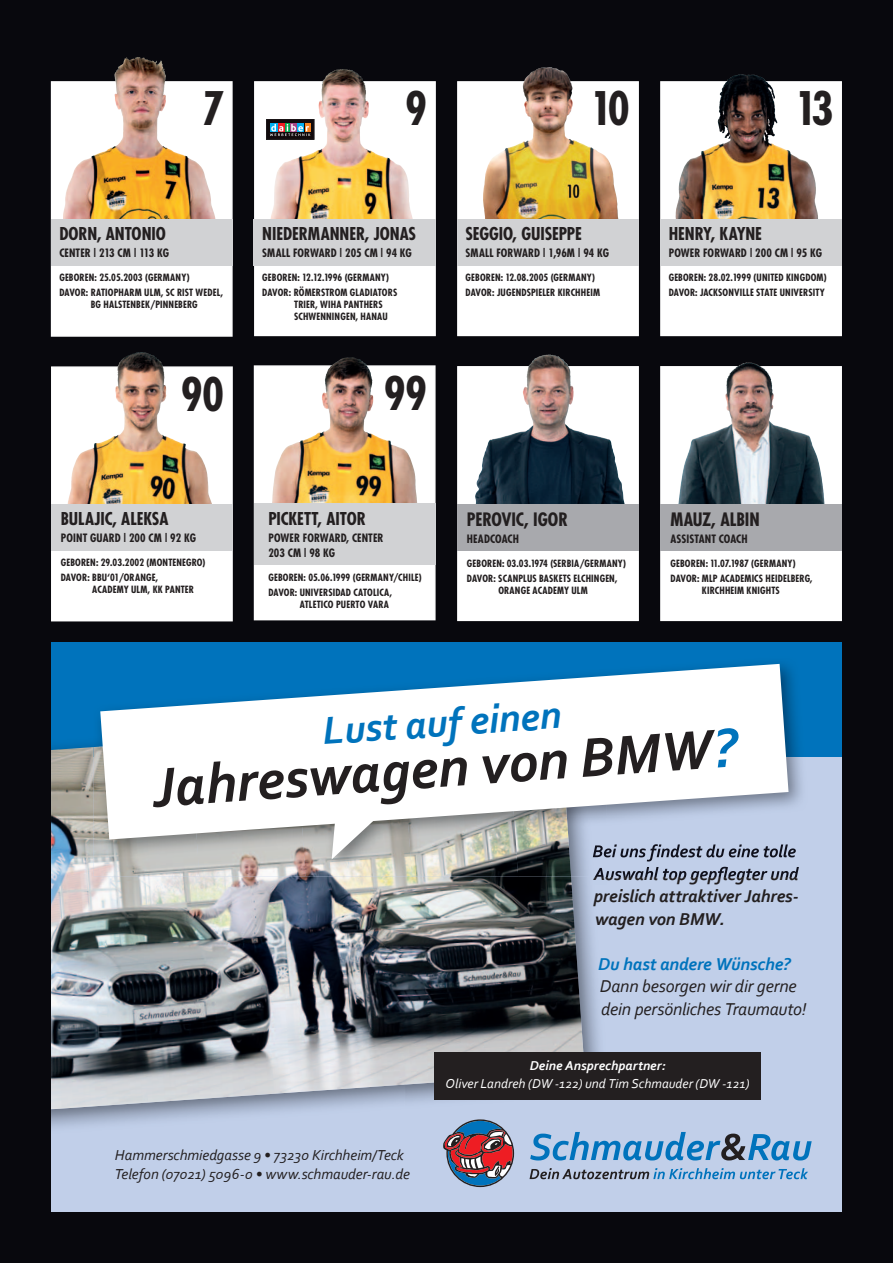
<style>
.page{position:relative;width:893px;height:1263px;background:#08080d}
.page>*{position:absolute;margin:0;border:0;box-sizing:border-box;transform-origin:0 0}
.t1{font:italic 700 57.75px "Corbel";color:#231f20}
.t2{font:700 condensed 45px "Futura";letter-spacing:-.06em;color:#231f20}
.t3{font:italic 700 40.5px "Corbel";color:#0073bc}
.t4{font:italic 700 18px/22.5px "Corbel";letter-spacing:-.01em;color:#231f20;text-align:justify}
.t5{font:italic 18px/22.5px "Corbel";letter-spacing:-.01em;color:#231f20}
.t6{font:700 condensed 18px "Futura";letter-spacing:-.01em;color:#231f20}
.t7{font:italic 700 18px "Corbel";letter-spacing:-.01em;color:#0073bc}
.t8{font:700 condensed 17.25px "Futura";letter-spacing:-.005em;color:#231f20}
.t9{font:italic 15.15px/19.2px "Corbel";letter-spacing:-.005em;color:#231f20}
.t10{font:italic 13.5px "Corbel";color:#fff}
.t11{font:italic 700 13.5px "Corbel";color:#fff}
.t12{font:700 condensed 11.25px/15px "Futura";letter-spacing:.005em;color:#231f20}
.t13{font:700 condensed 9.75px/15px "Futura";letter-spacing:.015em;color:#231f20}
.s1{color:#0073bc}
</style>
<div class="page">
<svg style="left:660px;top:81px;width:182px;height:255px;fill:#fff"></svg>
<svg style="left:254px;top:365px;width:182px;height:255px;fill:#fff"></svg>
<svg style="left:51px;top:366px;width:182px;height:255px;fill:#fff"></svg>
<div style="left:51px;top:642px;width:791px;height:570px;background:#c1cfe9"></div>
<div style="left:51px;top:642px;width:791px;height:115px;background:#0073bc"></div>
<img style="left:585px;top:876px;width:22px;height:224px">
<img style="left:593px;top:876px;width:14px;height:8px">
<img style="left:51px;top:747px;width:534px;height:362px">
<svg style="left:530px;top:1132px;width:282px;height:28px"></svg>
<svg style="left:443px;top:1119px;width:71px;height:68px"></svg>
<svg style="left:530px;top:1168px;width:278px;height:11px"></svg>
<img style="left:571px;top:757px;width:231px;height:119px">
<img style="left:765px;top:663px;width:34px;height:94px">
<img style="left:93px;top:740px;width:7px;height:81px">
<img style="left:518px;top:839px;width:53px;height:37px">
<img style="left:93px;top:821px;width:102px;height:55px">
<img style="left:195px;top:839px;width:106px;height:37px">
<img style="left:301px;top:839px;width:106px;height:37px">
<img style="left:407px;top:839px;width:111px;height:37px">
<img style="left:607px;top:844px;width:189px;height:17px">
<img style="left:593px;top:844px;width:14px;height:17px">
<img style="left:593px;top:867px;width:206px;height:9px">
<svg style="left:332px;top:839px;width:71px;height:20px"></svg>
<svg style="left:100px;top:664px;width:688px;height:175px;fill:#fff"></svg>
<div style="left:435px;top:1052px;width:326px;height:47px;background:#231f20"></div>
<img style="left:115px;top:352px;width:27px;height:47px">
<img style="left:302px;top:357px;width:49px;height:83px">
<img style="left:692px;top:74px;width:49px;height:84px">
<div style="left:457px;top:81px;width:182px;height:255px;background:#fff;border:2px solid #fff"></div>
<img style="left:482px;top:67px;width:136px;height:152px">
<svg style="left:51px;top:81px;width:182px;height:256px;fill:#fff"></svg>
<img style="left:107px;top:57px;width:31px;height:93px">
<svg style="left:254px;top:81px;width:182px;height:255px;fill:#fff"></svg>
<img style="left:305px;top:69px;width:38px;height:87px">
<div style="left:266px;top:119px;width:48px;height:20px;background:#110a0c"></div>
<div style="left:285px;top:123px;width:5px;height:9px;background:#00a54f"></div>
<div style="left:290px;top:123px;width:7px;height:9px;background:#a54586"></div>
<div style="left:297px;top:123px;width:7px;height:9px;background:#00aeef"></div>
<div style="left:305px;top:123px;width:5px;height:9px;background:#f58220"></div>
<div style="left:278px;top:123px;width:7px;height:9px;background:#ee1d23"></div>
<div style="left:270px;top:123px;width:7px;height:9px;background:#00aeef"></div>
<svg style="left:270px;top:124px;width:40px;height:12px"></svg>
<svg style="left:660px;top:366px;width:182px;height:255px;fill:#fff"></svg>
<svg style="left:457px;top:366px;width:182px;height:255px;fill:#fff"></svg>
<img style="left:476px;top:355px;width:74px;height:133px">
<img style="left:725px;top:362px;width:23px;height:45px">
<div style="left:51px;top:504px;width:182px;height:47px;background:#d1d2d4"></div>
<div style="left:254px;top:503px;width:182px;height:62px;background:#d1d2d4"></div>
<div style="left:457px;top:504px;width:182px;height:47px;background:#a8a9ad"></div>
<div style="left:660px;top:504px;width:182px;height:47px;background:#a8a9ad"></div>
<div style="left:660px;top:219px;width:182px;height:47px;background:#d1d2d4"></div>
<div style="left:457px;top:219px;width:182px;height:47px;background:#d1d2d4"></div>
<div style="left:254px;top:219px;width:182px;height:47px;background:#d1d2d4"></div>
<div style="left:51px;top:219px;width:182px;height:47px;background:#d1d2d4"></div>
<h2 class="t2" style="left:202px;top:80px;width:24px">7</h2>
<h2 class="t2" style="left:795px;top:80px;width:40px">13</h2>
<h2 class="t2" style="left:405px;top:80px;width:24px">9</h2>
<h2 class="t2" style="left:590px;top:80px;width:41px">10</h2>
<h3 class="t8" style="left:59px;top:223px;width:108px">DORN, ANTONIO</h3>
<p class="t12" style="left:59px;top:245px;width:111px">CENTER | 213 CM | 113 KG</p>
<p class="t13" style="left:59px;top:270px;width:165px">GEBOREN: 25.05.2003 (GERMANY)<br>DAVOR: RATIOPHARM ULM, SC RIST WEDEL,</p>
<p class="t13" style="left:59px;top:297px;width:15px">BG</p>
<p class="t13" style="left:103px;top:297px;width:96px">HALSTENBEK/PINNEBERG</p>
<h2 class="t2" style="left:181px;top:365px;width:45px">90</h2>
<h3 class="t8" style="left:262px;top:223px;width:155px">NIEDERMANNER, JONAS</h3>
<p class="t12" style="left:262px;top:245px;width:7px">SMALL</p>
<p class="t12" style="left:293px;top:245px;width:120px">FORWARD | 205 CM | 94 KG</p>
<p class="t13" style="left:262px;top:270px;width:128px">GEBOREN: 12.12.1996 (GERMANY)<br>DAVOR: RÖME RSTROM GLADIATO</p>
<p class="t13" style="left:388px;top:285px;width:10px">RS</p>
<p class="t13" style="left:262px;top:297px;width:19px">T</p>
<p class="t13" style="left:298px;top:297px;width:56px">RIER, WIHA PANTHE</p>
<p class="t13" style="left:373px;top:297px;width:10px">RS</p>
<p class="t13" style="left:262px;top:309px;width:13px">SCH</p>
<p class="t13" style="left:309px;top:309px;width:14px">WENNINGEN</p>
<p class="t13" style="left:356px;top:309px;width:12px">, HANAU</p>
<h2 class="t2" style="left:384px;top:364px;width:45px">99</h2>
<h3 class="t8" style="left:61px;top:508px;width:109px">BULAJIC, ALEKSA</h3>
<p class="t12" style="left:61px;top:530px;width:12px">POINT</p>
<p class="t12" style="left:90px;top:530px;width:107px">GUARD | 200 CM | 92 KG</p>
<p class="t13" style="left:61px;top:555px;width:146px">GEBOREN: 29.03.2002 (MONTENEGRO)<br>DAVOR: BBU‘01/ORANGE,</p>
<p class="t13" style="left:61px;top:582px;width:20px">A</p>
<p class="t13" style="left:97px;top:582px;width:96px">CADEMY ULM, KK PANTER</p>
<h3 class="t8" style="left:268px;top:508px;width:95px">PICKETT, AITOR</h3>
<p class="t12" style="left:268px;top:530px;width:114px">POWER FORWARD, CENTER<br>203 CM | 98 KG</p>
<p class="t13" style="left:268px;top:570px;width:155px">GEBOREN: 05.06.1999 (GERMANY/CHILE)<br>DAVOR: U NIVERSIDAD CATOLICA,</p>
<p class="t13" style="left:268px;top:597px;width:20px">A</p>
<p class="t13" style="left:305px;top:597px;width:86px">TLETICO PUERTO VARA</p>
<h3 class="t8" style="left:466px;top:223px;width:118px">SEGGIO, GUISEPPE</h3>
<p class="t12" style="left:466px;top:245px;width:145px">SMALL FORWARD | 1,96M | 94 KG</p>
<p class="t13" style="left:466px;top:270px;width:136px">GEBOREN: 12.08.2005 (GERMANY)<br>DAVOR: JUGENDSPIELER KIRCHHEIM</p>
<h3 class="t6" style="left:467px;top:508px;width:99px">PEROVIC, IGOR</h3>
<p class="t12" style="left:467px;top:531px;width:54px">HEADCOACH</p>
<p class="t13" style="left:467px;top:555px;width:140px">GEBOREN: 03.03.1974 (SERBIA/GERMANY</p>
<p class="t13" style="left:623px;top:555px;width:4px">)</p>
<p class="t13" style="left:467px;top:572px;width:152px;line-height:12px;text-align:center">DAVOR: SCANPLUS BASKETS ELCHINGEN,<br>ORANGE ACADEMY ULM</p>
<h3 class="t8" style="left:669px;top:223px;width:95px">HENRY, KAYNE</h3>
<p class="t12" style="left:669px;top:245px;width:155px">POWER FORWARD | 200 CM | 95 KG</p>
<p class="t13" style="left:669px;top:270px;width:159px">GEBOREN: 28.02.1999 (UNITED KINGDOM)<br>DAVOR: JACKSONVILLE STATE UNIVERSITY</p>
<h3 class="t6" style="left:671px;top:508px;width:91px">MAUZ, ALBIN</h3>
<p class="t12" style="left:671px;top:531px;width:79px">ASSISTANT COACH</p>
<p class="t13" style="left:670px;top:555px;width:144px">GEBOREN: 11.07.1987 (GERMANY)<br>DAVOR: MLP ACADEMICS HEIDELBERG,</p>
<p class="t13" style="left:670px;top:582px;width:20px">K</p>
<p class="t13" style="left:707px;top:582px;width:74px">IRCHHEIM KNIGHTS</p>
<h3 class="t3" style="left:321px;top:706px;width:241px;rotate:-4deg">Lust auf einen</h3>
<h1 class="t1" style="left:150px;top:752px;width:588px;rotate:-4deg">Jahreswagen von BMW<span class="s1">?</span></h1>
<h3 class="t4" style="left:594px;top:862px;width:206px">Auswahl top gepflegter und preislich attraktiver Jahres&shy;wagen von BMW.</h3>
<h3 class="t7" style="left:598px;top:953px;width:194px">Du hast andere Wünsche?</h3>
<h3 class="t5" style="left:600px;top:974px;width:208px">Dann besorgen wir dir gerne dein persönliches Traumauto!</h3>
<h3 class="t9" style="left:115px;top:1145px;width:297px">Hammerschmiedgasse 9 • 73230 Kirchheim/Teck<br>Telefon (07021) 5096-0 • www.schmauder-rau.de</h3>
<h3 class="t11" style="left:530px;top:1057px;width:137px">Deine Ansprechpartner:</h3>
<h3 class="t10" style="left:446px;top:1075px;width:305px">Oliver Landreh (DW -122) und Tim Schmauder (DW -121)</h3>
</div>
